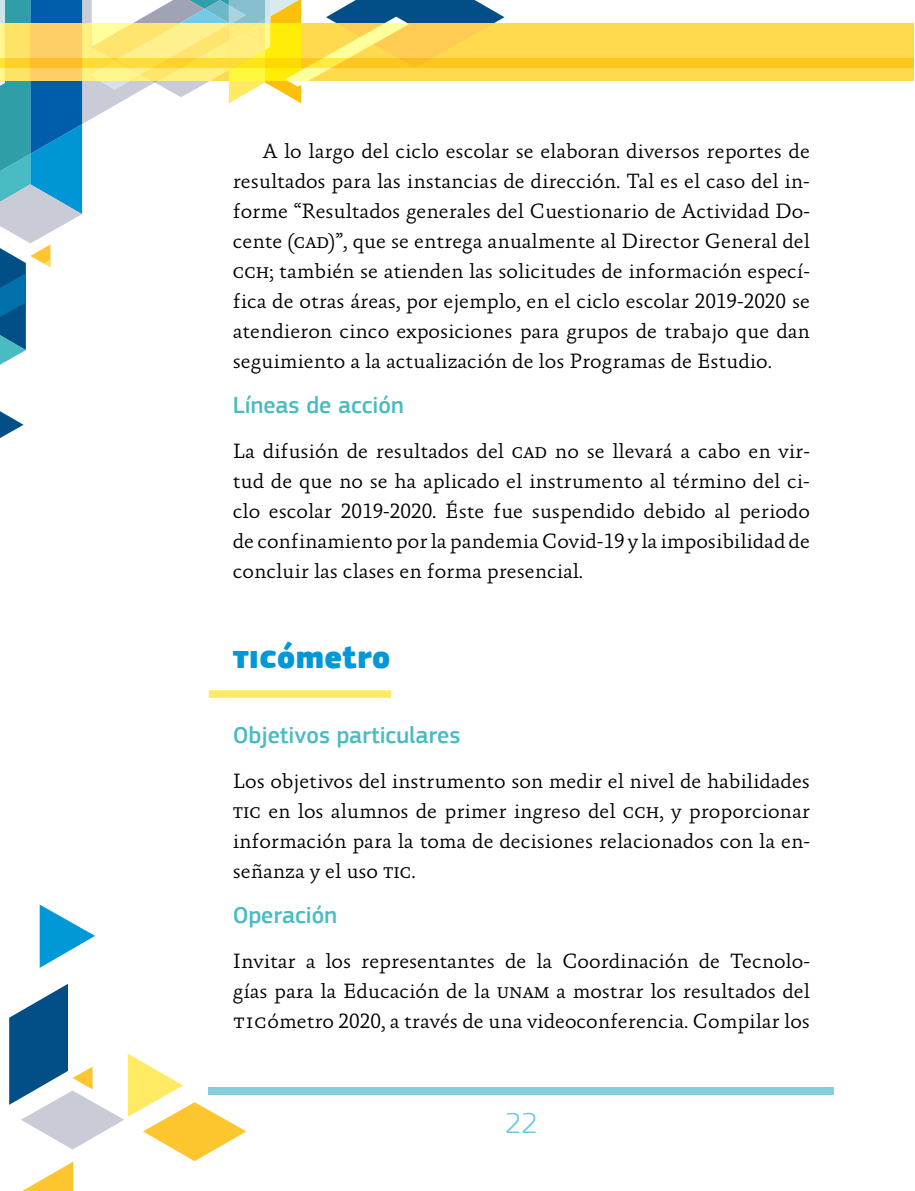
<style>
.page{position:relative;width:915px;height:1191px;background:#fff}
.page>*{position:absolute;margin:0;border:0;box-sizing:border-box;transform-origin:0 0}
.t1{font:900 33px "PF Square Sans Pro";color:#0098d7}
.t2{font:300 30px "PF Square Sans Pro";color:#6bc4ef}
.t3{font:500 24px "PF Square Sans Pro";color:#49bbc3}
.t4{font:300 21px/30px "Absara TF";color:#000;text-align:justify}
.s1{font-weight:400;font-size:15.75px}
.s2{font-family:"Absara TF Light SC";font-weight:400}
</style>
<div class="page">
<div style="left:209px;top:690px;width:182px;height:7px;background:#ffea64"></div>
<div style="left:0;top:23px;width:913px;height:57px;background:#ffd94e"></div>
<div style="left:209px;top:1087px;width:624px;height:8px;background:#84cdda"></div>
<svg style="left:82px;top:0;width:220px;height:196px"></svg>
<svg style="left:0;top:411px;width:24px;height:27px"></svg>
<svg style="left:0;top:0;width:82px;height:365px"></svg>
<svg style="left:89px;top:0;width:415px;height:103px"></svg>
<svg style="left:40px;top:904px;width:55px;height:64px"></svg>
<svg style="left:9px;top:984px;width:237px;height:207px"></svg>
<svg style="left:0;top:58px;width:913px;height:10px;background:#fc2"></svg>
<p class="t4" style="left:233px;top:136px;width:578px;text-indent:30px">A lo largo del ciclo escolar se elaboran diversos reportes de resultados para las instancias de dirección. Tal es el caso del in&shy;forme “Resultados generales del Cuestionario de Actividad Do&shy;cente (<span class="s1">CAD</span>)”, que se entrega anualmente al Director General del <span class="s1">CCH</span>; también se atienden las solicitudes de información especí&shy;fica de otras áreas, por ejemplo, en el ciclo escolar 2019-2020 se atendieron cinco exposiciones para grupos de trabajo que dan seguimiento a la actualización de los Programas de Estudio.</p>
<p class="t3" style="left:233px;top:391px;width:172px">Líneas de acción</p>
<p class="t4" style="left:233px;top:436px;width:578px">La difusión de resultados del <span class="s1">CAD</span> no se llevará a cabo en vir&shy;tud de que no se ha aplicado el instrumento al término del ci&shy;clo escolar 2019-2020. Éste fue suspendido debido al periodo de confinamiento por la pandemia Covid-19 y la imposibilidad de concluir las clases en forma presencial.</p>
<h1 class="t1" style="left:233px;top:636px;width:159px">ticómetro</h1>
<p class="t3" style="left:233px;top:721px;width:229px">Objetivos particulares</p>
<p class="t4" style="left:233px;top:766px;width:578px">Los objetivos del instrumento son medir el nivel de habilidades <span class="s1">TIC</span> en los alumnos de primer ingreso del <span class="s1">CCH</span>, y proporcionar información para la toma de decisiones relacionados con la en&shy;señanza y el uso <span class="s1">TIC</span>.</p>
<p class="t3" style="left:233px;top:901px;width:106px">Operación</p>
<p class="t4" style="left:233px;top:946px;width:578px">Invitar a los representantes de la Coordinación de Tecnolo&shy;gías para la Educación de la <span class="s1">UNAM</span> a mostrar los resultados del <span class="s2">tic</span>ómetro 2020, a través de una videoconferencia. Compilar los</p>
<h2 class="t2" style="left:505px;top:1105px;width:34px">22</h2>
</div>
